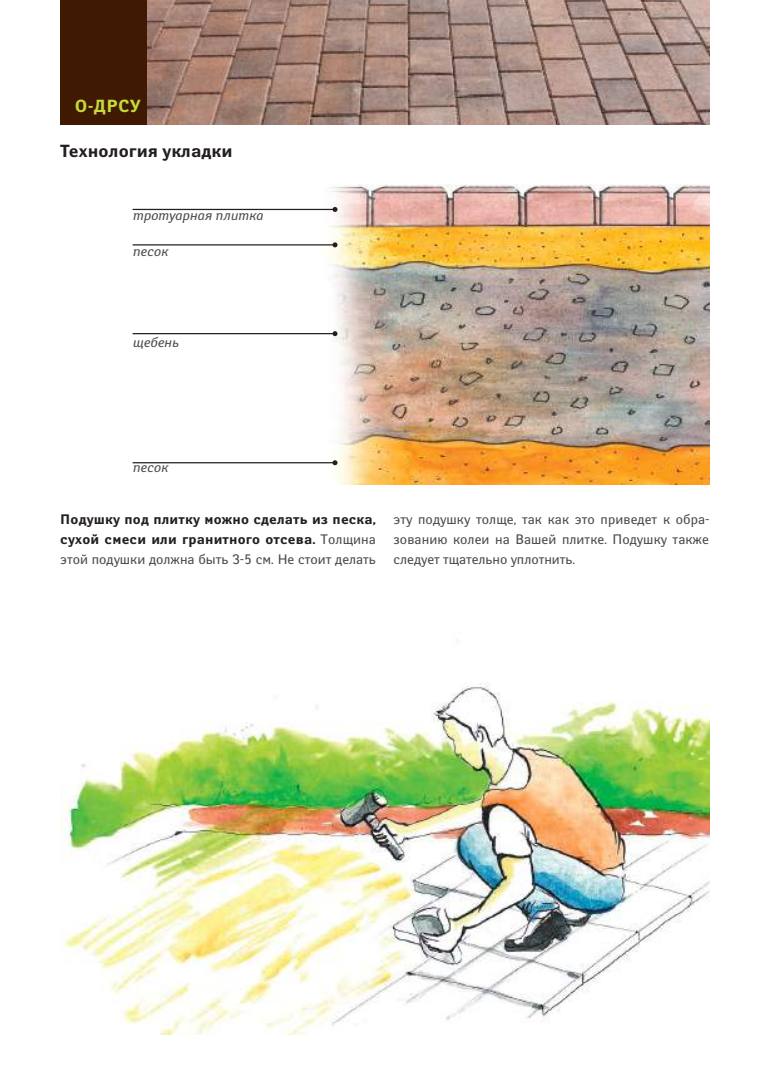
<style>
.page{position:relative;width:780px;height:1088px;background:#fff}
.page>*{position:absolute;margin:0;border:0;box-sizing:border-box;transform-origin:0 0}
.t1{font:700 17.5px "Yanus";letter-spacing:.005em;color:#241f1f}
.t2{font:700 17.5px "Yanus";color:#c5da37}
.t3{font:700 13.75px/20px "Yanus";letter-spacing:.015em;color:#241f1f;text-align:justify}
.t4{font:13.75px/20px "Yanus";color:#4e4b4c;text-align:justify}
.t5{font:italic 13.75px "Yanus";letter-spacing:.01em;color:#4e4b4c}
.s1{font-weight:400;color:#4e4b4c}
</style>
<div class="page">
<div style="left:60px;top:0;width:94px;height:124px;background:#401903"></div>
<img style="left:148px;top:0;width:561px;height:124px">
<img style="left:132px;top:184px;width:577px;height:300px">
<img style="left:60px;top:684px;width:649px;height:351px">
<hr style="left:133px;top:209px;width:202px;height:1px;background:#241f1f">
<svg style="left:332px;top:207px;width:5px;height:5px"></svg>
<hr style="left:133px;top:244px;width:202px;height:1px;background:#241f1f">
<svg style="left:332px;top:242px;width:5px;height:5px"></svg>
<hr style="left:133px;top:333px;width:202px;height:1px;background:#241f1f">
<svg style="left:332px;top:331px;width:5px;height:5px"></svg>
<hr style="left:133px;top:462px;width:202px;height:1px;background:#241f1f">
<svg style="left:332px;top:460px;width:5px;height:5px"></svg>
<p class="t2" style="left:75px;top:95px;width:67px">О-ДРСУ</p>
<p class="t1" style="left:60px;top:141px;width:174px">Технология укладки</p>
<p class="t5" style="left:133px;top:207px;width:132px">тротуарная плитка</p>
<p class="t5" style="left:133px;top:242px;width:37px">песок</p>
<p class="t5" style="left:133px;top:334px;width:47px">щебень</p>
<p class="t5" style="left:133px;top:459px;width:37px">песок</p>
<p class="t3" style="left:60px;top:510px;width:317px">Подушку под плитку можно сделать из песка, сухой смеси или гранитного отсева. <span class="s1">Толщина этой подушки должна быть 3-5 см. Не стоит делать</span></p>
<p class="t4" style="left:393px;top:509px;width:317px">эту подушку толще, так как это приведет к обра&shy;зованию колеи на Вашей плитке. Подушку также следует тщательно уплотнить.</p>
</div>
